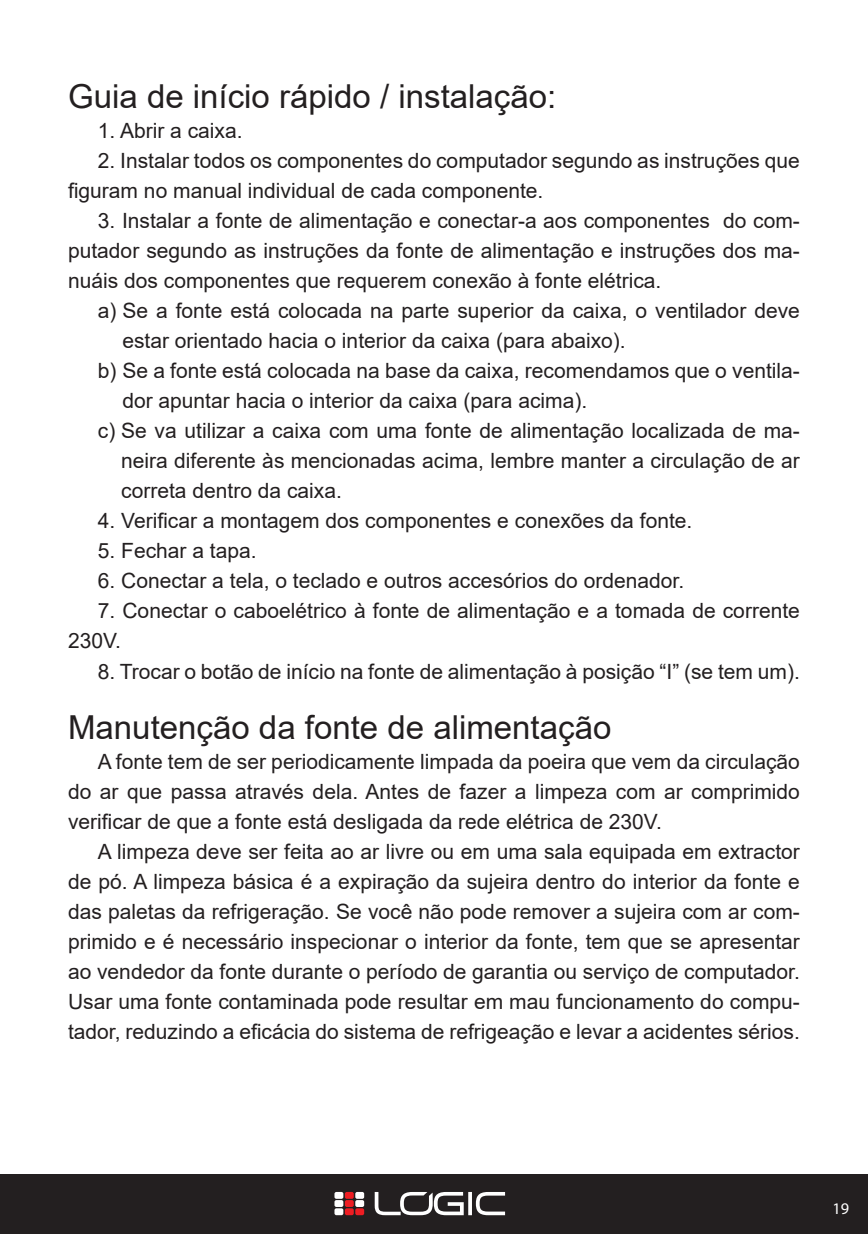
<style>
.page{position:relative;width:868px;height:1234px;background:#fff}
.page>*{position:absolute;margin:0;border:0;box-sizing:border-box;transform-origin:0 0}
.maly_tytul{font:33px "Arial";color:#231f20}
.tekst_kopia{font:21px/30px "Arial";color:#231f20}
.t1{font:16.2px "Myriad Pro";color:#fff}
</style>
<div class="page">
<div style="left:0;top:1174px;width:867px;height:59px;background:#231f20"></div>
<svg style="left:374px;top:1192px;width:131px;height:22px"></svg>
<div style="left:334px;top:1191px;width:9px;height:7px;background:#fff;border-radius:2px"></div>
<div style="left:345px;top:1191px;width:9px;height:7px;background:#ee1d23;border-radius:2px"></div>
<div style="left:355px;top:1191px;width:9px;height:7px;background:#fff;border-radius:2px"></div>
<svg style="left:334px;top:1199px;width:9px;height:7px"></svg>
<svg style="left:345px;top:1199px;width:9px;height:7px"></svg>
<svg style="left:355px;top:1199px;width:9px;height:7px"></svg>
<svg style="left:334px;top:1207px;width:9px;height:7px"></svg>
<svg style="left:345px;top:1207px;width:9px;height:7px"></svg>
<svg style="left:355px;top:1207px;width:9px;height:7px"></svg>
<p class="maly_tytul" style="left:68px;top:74px;width:489px">Guia de início rápido / instalação:</p>
<p class="tekst_kopia" style="left:98px;top:115px;width:146px">1. Abrir a caixa.</p>
<p class="tekst_kopia" style="left:68px;top:145px;width:733px;text-indent:30px">2. Instalar todos os componentes do computador segundo as instruções que figuram no manual individual de cada componente.</p>
<p class="tekst_kopia" style="left:68px;top:205px;width:733px;text-align:justify;text-indent:30px">3. Instalar a fonte de alimentação e conectar-a aos componentes do com&shy;putador segundo as instruções da fonte de alimentação e instruções dos ma&shy;nuáis dos componentes que requerem conexão à fonte elétrica.</p>
<p class="tekst_kopia" style="left:122px;top:295px;width:679px;text-indent:-25px">a) Se a fonte está colocada na parte superior da caixa, o ventilador deve estar orientado hacia o interior da caixa (para abaixo).</p>
<p class="tekst_kopia" style="left:122px;top:355px;width:679px;text-indent:-25px">b) Se a fonte está colocada na base da caixa, recomendamos que o ventila&shy;dor apuntar hacia o interior da caixa (para acima).</p>
<p class="tekst_kopia" style="left:121px;top:415px;width:680px;text-align:justify;text-indent:-23px">c) Se va utilizar a caixa com uma fonte de alimentação localizada de ma&shy;neira diferente às mencionadas acima, lembre manter a circulação de ar correta dentro da caixa.</p>
<p class="tekst_kopia" style="left:98px;top:505px;width:596px">4. Verificar a montagem dos componentes e conexões da fonte.</p>
<p class="tekst_kopia" style="left:98px;top:535px;width:160px">5. Fechar a tapa.</p>
<p class="tekst_kopia" style="left:98px;top:565px;width:588px">6. Conectar a tela, o teclado e outros accesórios do ordenador.</p>
<p class="tekst_kopia" style="left:68px;top:595px;width:733px;text-indent:30px">7. Conectar o caboelétrico à fonte de alimentação e a tomada de corrente<br>230V.</p>
<p class="tekst_kopia" style="left:98px;top:655px;width:703px">8. Trocar o botão de início na fonte de alimentação à posição “I” (se tem um).</p>
<p class="maly_tytul" style="left:68px;top:704px;width:544px">Manutenção da fonte de alimentação</p>
<p class="tekst_kopia" style="left:68px;top:745px;width:733px;text-align:justify;text-indent:30px">A fonte tem de ser periodicamente limpada da poeira que vem da circulação do ar que passa através dela. Antes de fazer a limpeza com ar comprimido verificar de que a fonte está desligada da rede elétrica de 230V.</p>
<p class="tekst_kopia" style="left:68px;top:835px;width:733px;text-align:justify;text-indent:30px">A limpeza deve ser feita ao ar livre ou em uma sala equipada em extractor de pó. A limpeza básica é a expiração da sujeira dentro do interior da fonte e das paletas da refrigeração. Se você não pode remover a sujeira com ar com&shy;primido e é necessário inspecionar o interior da fonte, tem que se apresentar ao vendedor da fonte durante o período de garantia ou serviço de computador.<br>Usar uma fonte contaminada pode resultar em mau funcionamento do compu&shy;tador, reduzindo a eficácia do sistema de refrigeação e levar a acidentes sérios.</p>
<p class="t1" style="left:832px;top:1198px;width:18px">19</p>
</div>
